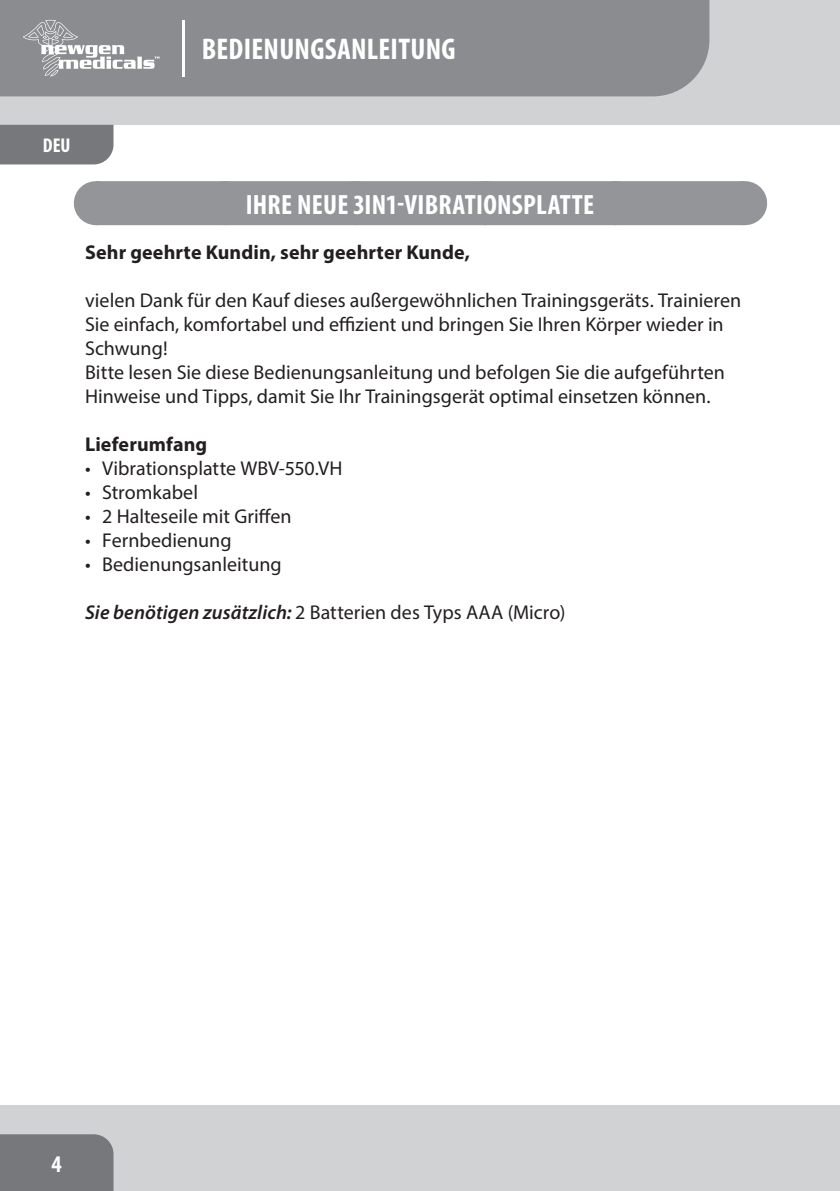
<style>
.page{position:relative;width:840px;height:1191px;background:#fff}
.page>*{position:absolute;margin:0;border:0;box-sizing:border-box;transform-origin:0 0}
.t1{font:700 condensed 30px "Myriad Pro";letter-spacing:.01em;color:#fff}
.t2{font:700 condensed 28px "Myriad Pro";letter-spacing:.01em;color:#fff}
.t3{font:700 condensed 24px "Myriad Pro";color:#fff}
.t4{font:20px/24px "Myriad Pro";color:#231f20}
.t5{font:700 20px "Myriad Pro";letter-spacing:.005em;color:#231f20}
.t6{font:700 condensed 20px "Myriad Pro";color:#fff}
.s1{font-weight:600;font-style:italic}
</style>
<div class="page">
<div style="left:0;top:0;width:839px;height:125px;background:#d1d2d4"></div>
<div style="left:0;top:1106px;width:839px;height:85px;background:#d1d2d4"></div>
<div style="left:0;top:0;width:709px;height:96px;background:#8a8c8f"></div>
<div style="left:0;top:125px;width:113px;height:39px;background:#76787b"></div>
<div style="left:0;top:1134px;width:113px;height:57px;background:#76787b"></div>
<svg style="left:23px;top:20px;width:136px;height:57px;background:#a0a2a4"></svg>
<hr style="left:181px;top:20px;width:3px;height:57px;background:#fff">
<div style="left:96px;top:181px;width:647px;height:44px;background:#939598"></div>
<svg style="left:230px;top:181px;width:449px;height:1px"></svg>
<hr style="left:743px;top:181px;width:1px;height:44px;background:#939598">
<h1 class="t1" style="left:202px;top:31px;width:255px">BEDIENUNGSANLEITUNG</h1>
<p class="t6" style="left:43px;top:133px;width:29px">DEU</p>
<h2 class="t2" style="left:246px;top:187px;width:350px">IHRE NEUE 3IN1-VIBRATIONSPLATTE</h2>
<p class="t5" style="left:85px;top:239px;width:386px">Sehr geehrte Kundin, sehr geehrter Kunde,</p>
<p class="t4" style="left:85px;top:288px;width:657px">vielen Dank für den Kauf dieses außergewöhnlichen Trainingsgeräts. Trainieren Sie einfach, komfortabel und effizient und bringen Sie Ihren Körper wieder in Schwung!<br>Bitte lesen Sie diese Bedienungsanleitung und befolgen Sie die aufgeführten Hinweise und Tipps, damit Sie Ihr Trainingsgerät optimal einsetzen können.</p>
<p class="t5" style="left:85px;top:431px;width:124px">Lieferumfang</p>
<p class="t4" style="left:85px;top:456px;width:259px">• Vibrationsplatte WBV-550.VH</p>
<p class="t4" style="left:85px;top:480px;width:114px">• Stromkabel</p>
<p class="t4" style="left:85px;top:504px;width:208px">• 2 Halteseile mit Griffen</p>
<p class="t4" style="left:85px;top:528px;width:148px">• Fernbedienung</p>
<p class="t4" style="left:85px;top:552px;width:198px">• Bedienungsanleitung</p>
<p class="t4" style="left:85px;top:600px;width:481px"><span class="s1">Sie benötigen zusätzlich:</span> 2 Batterien des Typs AAA (Micro)</p>
<p class="t3" style="left:52px;top:1148px;width:12px">4</p>
</div>
